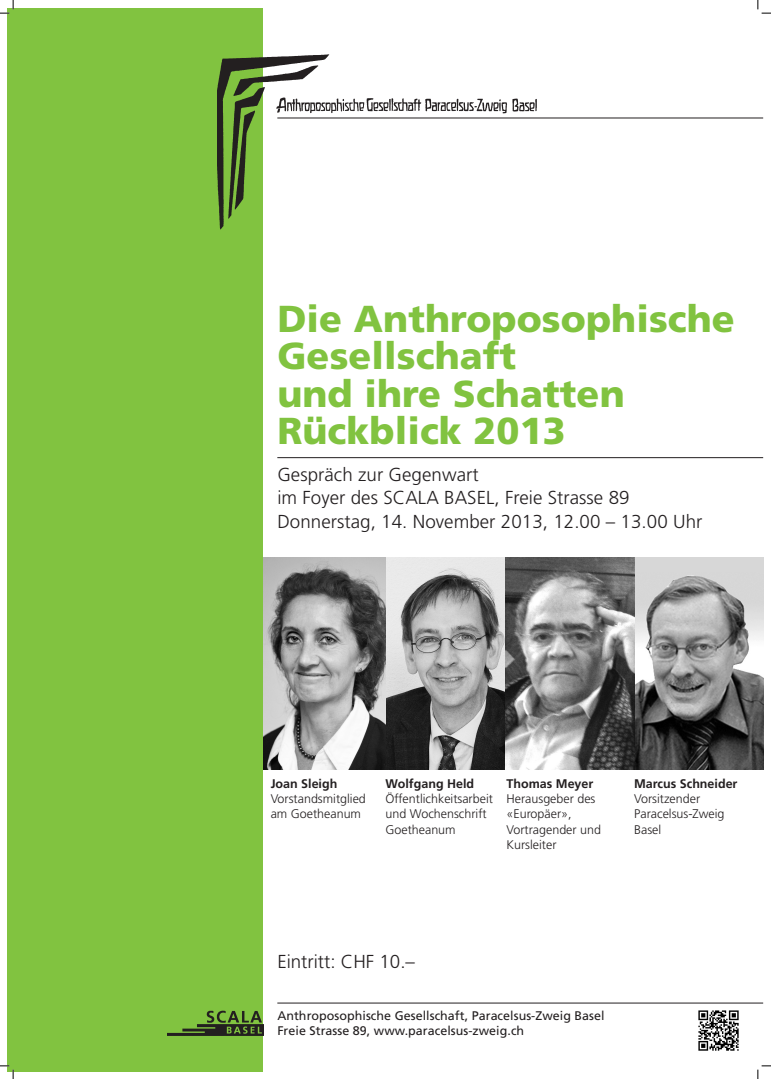
<style>
.page{position:relative;width:771px;height:1079px;background:#fff}
.page>*{position:absolute;margin:0;border:0;box-sizing:border-box;transform-origin:0 0}
.t1{font:900 37.5px/37.5px "Frutiger";letter-spacing:.005em;color:#81c340}
.t2{font:300 18.75px/23.1px "Frutiger";letter-spacing:.005em;color:#231f20}
.t3{font:300 12.5px/15px "Frutiger";color:#231f20}
.t4{font:12.5px/15px "Frutiger";letter-spacing:.005em;color:#231f20}
.t5{font:700 12.5px "Frutiger";color:#231f20}
</style>
<div class="page">
<div style="left:8px;top:8px;width:255px;height:1063px;background:#81c340"></div>
<img style="left:217px;top:54px;width:323px;height:176px">
<hr style="left:277px;top:118px;width:486px;height:1px;background:#231f20">
<hr style="left:277px;top:1002px;width:486px;height:1px;background:#231f20">
<img style="left:167px;top:1010px;width:96px;height:26px">
<img style="left:698px;top:1010px;width:41px;height:41px">
<hr style="left:277px;top:457px;width:486px;height:1px;background:#231f20">
<img style="left:263px;top:557px;width:124px;height:213px">
<svg style="left:387px;top:557px;width:118px;height:213px;background:#909090"></svg>
<img style="left:634px;top:557px;width:129px;height:213px">
<svg style="left:505px;top:557px;width:129px;height:213px;background:#808080"></svg>
<svg style="left:0;top:0;width:14px;height:14px"></svg>
<svg style="left:0;top:1065px;width:14px;height:14px"></svg>
<svg style="left:757px;top:0;width:13px;height:14px"></svg>
<svg style="left:757px;top:1065px;width:13px;height:14px"></svg>
<h1 class="t1" style="left:277px;top:299px;width:459px">Die Anthroposophische<br>Gesellschaft<br>und ihre Schatten<br>Rückblick 2013</h1>
<h2 class="t2" style="left:277px;top:463px;width:426px">Gespräch zur Gegenwart<br>im Foyer des SCALA BASEL, Freie Strasse 89<br>Donnerstag, 14. November 2013, 12.00 – 13.00 Uhr</h2>
<p class="t5" style="left:270px;top:777px;width:68px">Joan Sleigh</p>
<p class="t3" style="left:270px;top:791px;width:97px">Vorstandsmitglied am Goetheanum</p>
<p class="t5" style="left:385px;top:777px;width:90px">Wolfgang Held</p>
<p class="t3" style="left:385px;top:791px;width:109px">Öffentlichkeitsarbeit und Wochenschrift<br>Goetheanum</p>
<p class="t5" style="left:506px;top:777px;width:88px">Thomas Meyer</p>
<p class="t3" style="left:506px;top:791px;width:96px">Herausgeber des «Europäer»,<br>Vortragender und<br>Kursleiter</p>
<p class="t5" style="left:634px;top:777px;width:105px">Marcus Schneider</p>
<p class="t3" style="left:634px;top:791px;width:92px">Vorsitzender<br>Paracelsus-Zweig<br>Basel</p>
<h2 class="t2" style="left:277px;top:949px;width:139px">Eintritt: CHF 10.–</h2>
<p class="t4" style="left:277px;top:1008px;width:329px">Anthroposophische Gesellschaft, Paracelsus-Zweig Basel<br>Freie Strasse 89, www.paracelsus-zweig.ch</p>
</div>
